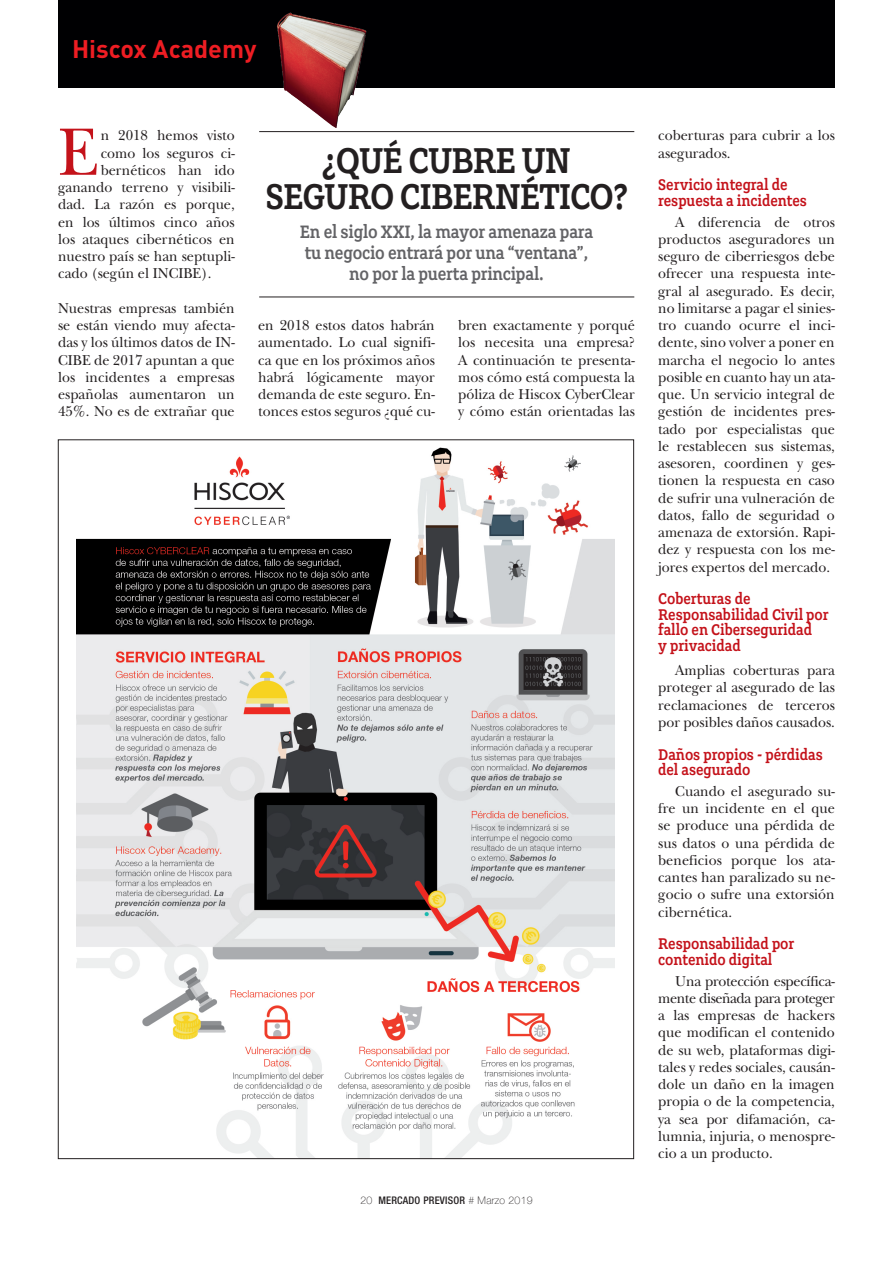
<style>
.page{position:relative;width:893px;height:1263px;background:#fff}
.page>*{position:absolute;margin:0;border:0;box-sizing:border-box;transform-origin:0 0}
.t1{font:69.9px "New Baskerville";color:#c4121a;scale:.95 1}
.t2{font:39px/36px "Grueber";letter-spacing:-.03em;color:#231f20;text-align:center;scale:.85 1}
.t3{font:700 25.2px "DIN";color:#ee1d23}
.t4{font:19.5px/21px "Grueber";letter-spacing:-.01em;color:#636366;text-align:center;scale:.85 1}
.t5{font:16.8px/15.5px "Grueber";color:#c4121a;scale:.85 1}
.t6{font:15px/17.2px "New Baskerville";color:#231f20;text-align:justify;scale:.95 1}
.t7{font:500 condensed 10.5px "Helvetica Neue";letter-spacing:.02em;color:#231f20}
.s1{font-weight:100;font-stretch:normal}
</style>
<div class="page">
<div style="left:58px;top:0;width:777px;height:87px;background:#000002"></div>
<img style="left:272px;top:12px;width:98px;height:116px">
<img style="left:77px;top:447px;width:537px;height:710px">
<hr style="left:259px;top:297px;width:375px;height:1px;background:#231f20">
<hr style="left:259px;top:131px;width:375px;height:1px;background:#231f20">
<h3 class="t3" style="left:72px;top:32px;width:186px">Hiscox Academy</h3>
<h1 class="t1" style="left:58px;top:109px;width:45px">E</h1>
<p class="t6" style="left:101px;top:127px;width:143px">n 2018 hemos visto</p>
<p class="t6" style="left:101px;top:144px;width:143px">como los seguros ci-</p>
<p class="t6" style="left:101px;top:161px;width:143px">bernéticos han ido</p>
<p class="t6" style="left:58px;top:178px;width:187px">ganando terreno y visibili-</p>
<p class="t6" style="left:58px;top:196px;width:187px">dad. La razón es porque,</p>
<p class="t6" style="left:58px;top:213px;width:187px">en los últimos cinco años</p>
<p class="t6" style="left:58px;top:230px;width:187px">los ataques cibernéticos en</p>
<p class="t6" style="left:58px;top:247px;width:187px">nuestro país se han septupli-</p>
<p class="t6" style="left:58px;top:265px;width:163px">cado (según el INCIBE).</p>
<p class="t6" style="left:58px;top:299px;width:187px">Nuestras empresas también se están viendo muy afecta&shy;das y los últimos datos de IN-CIBE de 2017 apuntan a que los incidentes a empresas españolas aumentaron un 45%. No es de extrañar que</p>
<h2 class="t2" style="left:265px;top:143px;width:427px">¿QUÉ CUBRE UN<br>SEGURO CIBERNÉTICO?</h2>
<h3 class="t4" style="left:300px;top:222px;width:346px">En el siglo XXI, la mayor amenaza para tu negocio entrará por una “ventana”, no por la puerta principal.</h3>
<p class="t6" style="left:258px;top:316px;width:187px">en 2018 estos datos habrán aumentado. Lo cual signifi&shy;ca que en los próximos años habrá lógicamente mayor demanda de este seguro. En&shy;tonces estos seguros ¿qué cu-</p>
<p class="t6" style="left:458px;top:316px;width:187px">bren exactamente y porqué los necesita una empresa?<br>A continuación te presenta&shy;mos cómo está compuesta la póliza de Hiscox CyberClear y cómo están orientadas las</p>
<p class="t7" style="left:360px;top:1194px;width:174px"><span class="s1">20</span> MERCADO PREVISOR <span class="s1"># Marzo 2019</span></p>
<p class="t6" style="left:658px;top:127px;width:187px">coberturas para cubrir a los asegurados.</p>
<p class="t5" style="left:658px;top:177px;width:176px">Servicio integral de respuesta a incidentes</p>
<p class="t6" style="left:658px;top:213px;width:187px;text-indent:17px">A diferencia de otros productos aseguradores un seguro de ciberriesgos debe ofrecer una respuesta inte&shy;gral al asegurado. Es decir, no limitarse a pagar el sinies&shy;tro cuando ocurre el inci&shy;dente, sino volver a poner en marcha el negocio lo antes posible en cuanto hay un ata&shy;que. Un servicio integral de gestión de incidentes pres&shy;tado por especialistas que le restablecen sus sistemas, asesoren, coordinen y ges&shy;tionen la respuesta en caso de sufrir una vulneración de datos, fallo de seguridad o amenaza de extorsión. Rapi&shy;dez y respuesta con los me&shy;jores expertos del mercado.</p>
<p class="t5" style="left:658px;top:591px;width:202px">Coberturas de<br>Responsabilidad Civil por fallo en Ciberseguridad<br>y privacidad</p>
<p class="t6" style="left:658px;top:661px;width:187px;text-indent:17px">Amplias coberturas para proteger al asegurado de las reclamaciones de terceros por posibles daños causados.</p>
<p class="t5" style="left:658px;top:747px;width:195px">Daños propios - pérdidas del asegurado</p>
<p class="t6" style="left:658px;top:782px;width:187px;text-indent:17px">Cuando el asegurado su&shy;fre un incidente en el que se produce una pérdida de sus datos o una pérdida de beneficios porque los ata&shy;cantes han paralizado su ne&shy;gocio o sufre una extorsión cibernética.</p>
<p class="t5" style="left:658px;top:936px;width:162px">Responsabilidad por contenido digital</p>
<p class="t6" style="left:658px;top:972px;width:187px;text-indent:17px">Una protección específica&shy;mente diseñada para proteger a las empresas de hackers que modifican el contenido de su web, plataformas digi&shy;tales y redes sociales, causán&shy;dole un daño en la imagen propia o de la competencia, ya sea por difamación, ca&shy;lumnia, injuria, o menospre&shy;cio a un producto.</p>
</div>
